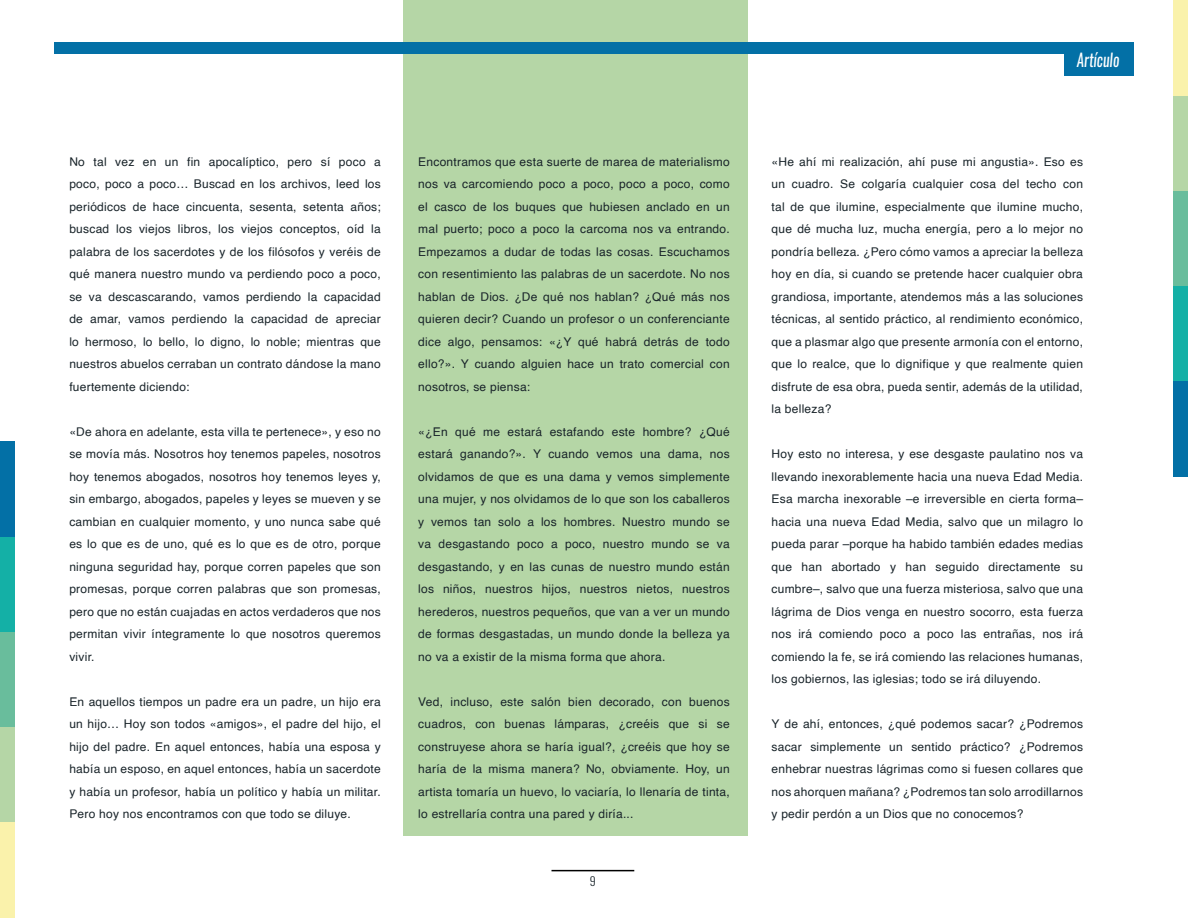
<style>
.page{position:relative;width:1188px;height:918px;background:#fff}
.page>*{position:absolute;margin:0;border:0;box-sizing:border-box;transform-origin:0 0}
.t1{font:italic 17.7px "Oswald";color:#fff;scale:.85 1}
.t2{font:12px/22.5px "Helvetica";letter-spacing:.02em;color:#182329;text-align:justify}
.t3{font:300 12px "Oswald";color:#182329}
</style>
<div class="page">
<div style="left:403px;top:0;width:344px;height:835px;background:#b5d6a6"></div>
<div style="left:54px;top:43px;width:1080px;height:11px;background:#0370a6"></div>
<div style="left:1065px;top:54px;width:69px;height:22px;background:#0370a6"></div>
<hr style="left:552px;top:870px;width:82px;height:1px;background:#000">
<div style="left:0;top:442px;width:15px;height:95px;background:#0370a6"></div>
<div style="left:0;top:537px;width:15px;height:95px;background:#14b0a6"></div>
<div style="left:0;top:632px;width:15px;height:96px;background:#69bd9c"></div>
<div style="left:0;top:728px;width:15px;height:95px;background:#b5d6a6"></div>
<div style="left:0;top:823px;width:15px;height:95px;background:#faf2ab"></div>
<div style="left:1173px;top:381px;width:15px;height:95px;background:#0370a6"></div>
<div style="left:1173px;top:286px;width:15px;height:95px;background:#14b0a6"></div>
<div style="left:1173px;top:190px;width:15px;height:96px;background:#69bd9c"></div>
<div style="left:1173px;top:95px;width:15px;height:95px;background:#b5d6a6"></div>
<div style="left:1173px;top:0;width:15px;height:95px;background:#faf2ab"></div>
<p class="t2" style="left:69px;top:151px;width:313px">No tal vez en un fin apocalíptico, pero sí poco a poco, poco a poco… Buscad en los archivos, leed los periódicos de hace cincuenta, sesenta, setenta años; buscad los viejos libros, los viejos conceptos, oíd la palabra de los sacerdotes y de los filósofos y veréis de qué manera nuestro mundo va perdiendo poco a poco, se va descascarando, vamos perdiendo la capacidad de amar, vamos perdiendo la capacidad de apreciar lo hermoso, lo bello, lo digno, lo noble; mientras que nuestros abuelos cerraban un contrato dándose la mano fuertemente diciendo:</p>
<p class="t2" style="left:69px;top:421px;width:313px">«De ahora en adelante, esta villa te pertenece», y eso no se movía más. Nosotros hoy tenemos papeles, nosotros hoy tenemos abogados, nosotros hoy tenemos leyes y, sin embargo, abogados, papeles y leyes se mueven y se cambian en cualquier momento, y uno nunca sabe qué es lo que es de uno, qué es lo que es de otro, porque ninguna seguridad hay, porque corren papeles que son promesas, porque corren palabras que son promesas, pero que no están cuajadas en actos verdaderos que nos permitan vivir íntegramente lo que nosotros queremos vivir.</p>
<p class="t2" style="left:69px;top:691px;width:313px">En aquellos tiempos un padre era un padre, un hijo era un hijo… Hoy son todos «amigos», el padre del hijo, el hijo del padre. En aquel entonces, había una esposa y había un esposo, en aquel entonces, había un sacerdote y había un profesor, había un político y había un militar.<br>Pero hoy nos encontramos con que todo se diluye.</p>
<p class="t2" style="left:418px;top:151px;width:313px">Encontramos que esta suerte de marea de materialismo nos va carcomiendo poco a poco, poco a poco, como el casco de los buques que hubiesen anclado en un mal puerto; poco a poco la carcoma nos va entrando.<br>Empezamos a dudar de todas las cosas. Escuchamos con resentimiento las palabras de un sacerdote. No nos hablan de Dios. ¿De qué nos hablan? ¿Qué más nos quieren decir? Cuando un profesor o un conferenciante dice algo, pensamos: «¿Y qué habrá detrás de todo ello?». Y cuando alguien hace un trato comercial con nosotros, se piensa:</p>
<p class="t2" style="left:418px;top:421px;width:313px">«¿En qué me estará estafando este hombre? ¿Qué estará ganando?». Y cuando vemos una dama, nos olvidamos de que es una dama y vemos simplemente una mujer, y nos olvidamos de lo que son los caballeros y vemos tan solo a los hombres. Nuestro mundo se va desgastando poco a poco, nuestro mundo se va desgastando, y en las cunas de nuestro mundo están los niños, nuestros hijos, nuestros nietos, nuestros herederos, nuestros pequeños, que van a ver un mundo de formas desgastadas, un mundo donde la belleza ya no va a existir de la misma forma que ahora.</p>
<p class="t2" style="left:418px;top:691px;width:313px">Ved, incluso, este salón bien decorado, con buenos cuadros, con buenas lámparas, ¿creéis que si se construyese ahora se haría igual?, ¿creéis que hoy se haría de la misma manera? No, obviamente. Hoy, un artista tomaría un huevo, lo vaciaría, lo llenaría de tinta, lo estrellaría contra una pared y diría...</p>
<p class="t3" style="left:590px;top:873px;width:7px">9</p>
<h1 class="t1" style="left:1077px;top:47px;width:51px">Artículo</h1>
<p class="t2" style="left:772px;top:151px;width:313px">«He ahí mi realización, ahí puse mi angustia». Eso es un cuadro. Se colgaría cualquier cosa del techo con tal de que ilumine, especialmente que ilumine mucho, que dé mucha luz, mucha energía, pero a lo mejor no pondría belleza. ¿Pero cómo vamos a apreciar la belleza hoy en día, si cuando se pretende hacer cualquier obra grandiosa, importante, atendemos más a las soluciones técnicas, al sentido práctico, al rendimiento económico, que a plasmar algo que presente armonía con el entorno, que lo realce, que lo dignifique y que realmente quien disfrute de esa obra, pueda sentir, además de la utilidad, la belleza?</p>
<p class="t2" style="left:772px;top:443px;width:313px">Hoy esto no interesa, y ese desgaste paulatino nos va llevando inexorablemente hacia una nueva Edad Media.<br>Esa marcha inexorable –e irreversible en cierta forma– hacia una nueva Edad Media, salvo que un milagro lo pueda parar –porque ha habido también edades medias que han abortado y han seguido directamente su cumbre–, salvo que una fuerza misteriosa, salvo que una lágrima de Dios venga en nuestro socorro, esta fuerza nos irá comiendo poco a poco las entrañas, nos irá comiendo la fe, se irá comiendo las relaciones humanas, los gobiernos, las iglesias; todo se irá diluyendo.</p>
<p class="t2" style="left:772px;top:713px;width:313px">Y de ahí, entonces, ¿qué podemos sacar? ¿Podremos sacar simplemente un sentido práctico? ¿Podremos enhebrar nuestras lágrimas como si fuesen collares que nos ahorquen mañana? ¿Podremos tan solo arrodillarnos y pedir perdón a un Dios que no conocemos?</p>
</div>
